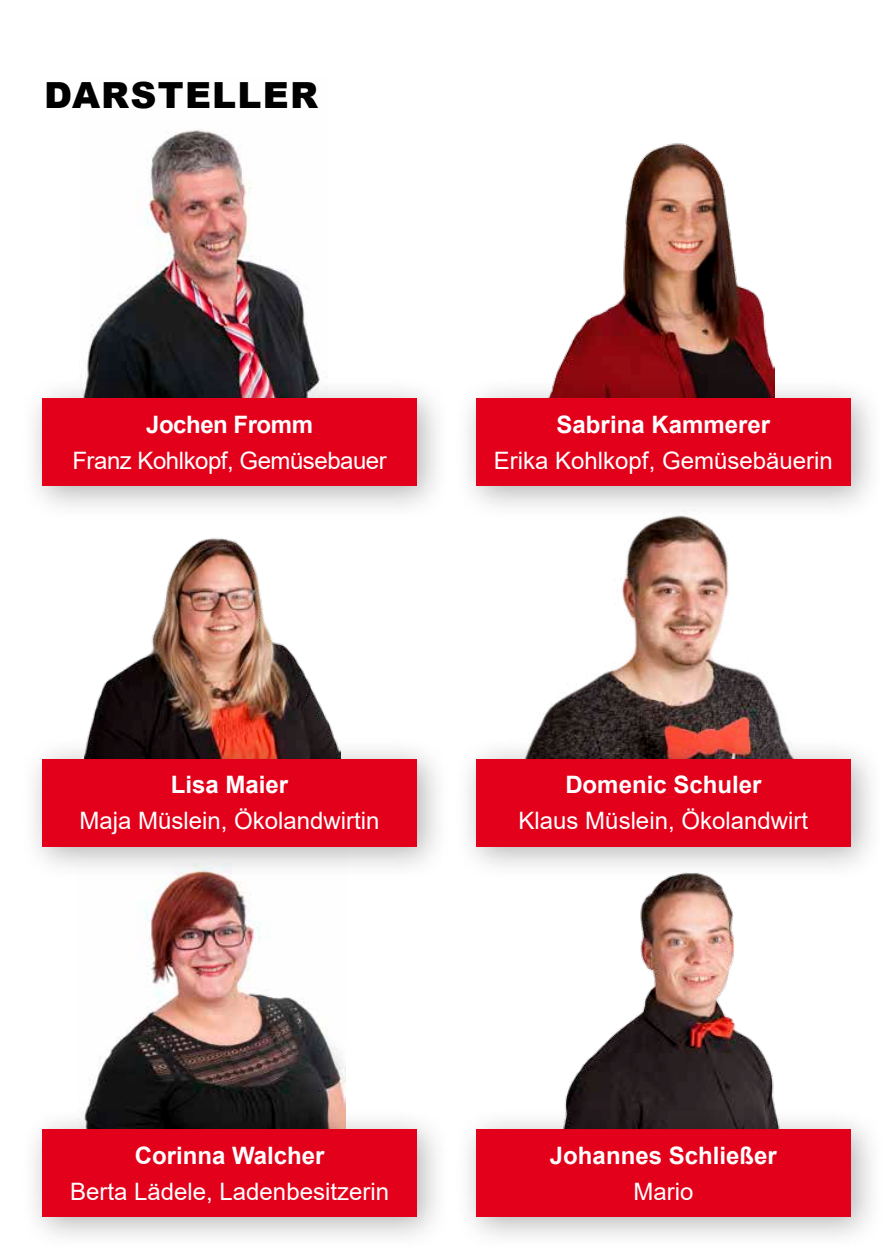
<style>
.page{position:relative;width:893px;height:1259px;background:#fff}
.page>*{position:absolute;margin:0;border:0;box-sizing:border-box;transform-origin:0 0}
.t1{font:900 36px "Arial";letter-spacing:.035em;color:#000}
.t2{font:24px "Arial";color:#fff}
.t3{font:700 24px "Arial";color:#fff}
.t4{font:24px "Arial";letter-spacing:-.02em;color:#fff}
.t5{font:700 24px "Arial";letter-spacing:-.02em;color:#fff}
</style>
<div class="page">
<img style="left:534px;top:521px;width:249px;height:215px">
<img style="left:565px;top:881px;width:210px;height:225px">
<img style="left:88px;top:881px;width:257px;height:225px">
<img style="left:87px;top:130px;width:232px;height:246px">
<img style="left:88px;top:538px;width:246px;height:198px">
<div style="left:20px;top:736px;width:431px;height:145px;background:#000;opacity:.3"></div>
<div style="left:43px;top:759px;width:374px;height:87px;background:#e2001a"></div>
<div style="left:20px;top:1106px;width:431px;height:145px;background:#000;opacity:.3"></div>
<div style="left:43px;top:1129px;width:374px;height:87px;background:#e2001a"></div>
<div style="left:454px;top:1106px;width:430px;height:145px;background:#000;opacity:.3"></div>
<div style="left:476px;top:1129px;width:374px;height:87px;background:#e2001a"></div>
<div style="left:454px;top:736px;width:430px;height:145px;background:#000;opacity:.3"></div>
<div style="left:476px;top:759px;width:374px;height:87px;background:#e2001a"></div>
<img style="left:556px;top:143px;width:218px;height:233px">
<div style="left:20px;top:376px;width:431px;height:145px;background:#000;opacity:.3"></div>
<div style="left:43px;top:399px;width:374px;height:87px;background:#e2001a"></div>
<div style="left:454px;top:376px;width:430px;height:145px;background:#000;opacity:.3"></div>
<div style="left:476px;top:399px;width:374px;height:87px;background:#e2001a"></div>
<h1 class="t1" style="left:44px;top:69px;width:275px">DARSTELLER</h1>
<p class="t5" style="left:146px;top:408px;width:168px">Jochen Fromm</p>
<p class="t4" style="left:72px;top:444px;width:316px">Franz Kohlkopf, Gemüsebauer</p>
<p class="t3" style="left:557px;top:408px;width:215px">Sabrina Kammerer</p>
<p class="t2" style="left:494px;top:444px;width:340px">Erika Kohlkopf, Gemüsebäuerin</p>
<p class="t3" style="left:171px;top:768px;width:119px">Lisa Maier</p>
<p class="t2" style="left:80px;top:804px;width:302px">Maja Müslein, Ökolandwirtin</p>
<p class="t3" style="left:565px;top:768px;width:198px">Domenic Schuler</p>
<p class="t2" style="left:519px;top:804px;width:291px">Klaus Müslein, Ökolandwirt</p>
<p class="t3" style="left:135px;top:1138px;width:191px">Corinna Walcher</p>
<p class="t2" style="left:70px;top:1174px;width:320px">Berta Lädele, Ladenbesitzerin</p>
<p class="t3" style="left:550px;top:1138px;width:228px">Johannes Schließer</p>
<p class="t2" style="left:633px;top:1174px;width:61px">Mario</p>
</div>
